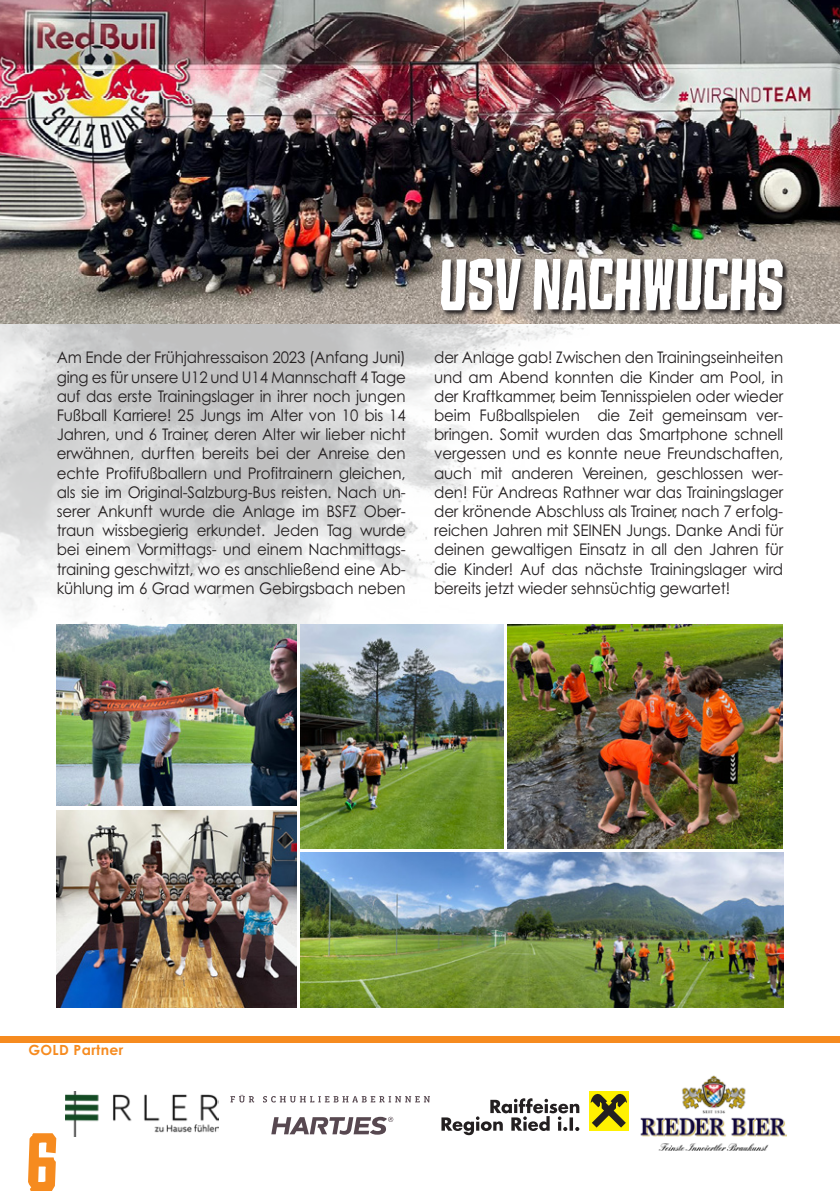
<style>
.page{position:relative;width:840px;height:1191px;background:#fff}
.page>*{position:absolute;margin:0;border:0;box-sizing:border-box;transform-origin:0 0}
.t1{font:92px "Croteau";color:#f68b1f}
.t2{font:80px "Croteau";color:#fff}
.t3{font:16px/19.2px "Century Gothic";letter-spacing:-.01em;color:#231f20;text-align:justify;scale:.94 1}
.t4{font:700 14px "Century Gothic";letter-spacing:.025em;color:#f68b1f}
</style>
<div class="page">
<img style="left:0;top:323px;width:629px;height:412px">
<div style="left:0;top:1035px;width:839px;height:7px;background:#f68b1f"></div>
<img style="left:640px;top:1075px;width:145px;height:75px">
<svg style="left:230px;top:1094px;width:199px;height:8px"></svg>
<svg style="left:271px;top:1116px;width:122px;height:18px"></svg>
<div style="left:588px;top:1090px;width:40px;height:40px;background:#fff101"></div>
<svg style="left:441px;top:1098px;width:138px;height:37px"></svg>
<svg style="left:590px;top:1093px;width:36px;height:34px"></svg>
<img style="left:0;top:0;width:839px;height:323px">
<svg style="left:439px;top:257px;width:350px;height:60px;background:#625c57"></svg>
<img style="left:57px;top:810px;width:239px;height:197px">
<img style="left:507px;top:624px;width:275px;height:224px">
<img style="left:57px;top:624px;width:239px;height:182px">
<img style="left:300px;top:624px;width:203px;height:224px">
<img style="left:300px;top:852px;width:482px;height:155px">
<img style="left:65px;top:1091px;width:154px;height:45px">
<h2 class="t2" style="left:438px;top:251px;width:346px">USV NACHWUCHS</h2>
<p class="t3" style="left:57px;top:348px;width:372px">Am Ende der Frühjahressaison 2023 (Anfang Juni) ging es für unsere U12 und U14 Mannschaft 4 Tage auf das erste Trainingslager in ihrer noch jungen Fußball Karriere! 25 Jungs im Alter von 10 bis 14<br>Jahren, und 6 Trainer, deren Alter wir lieber nicht erwähnen, durften bereits bei der Anreise den echte Profifußballern und Profitrainern gleichen, als sie im Original-Salzburg-Bus reisten. Nach un&shy;serer Ankunft wurde die Anlage im BSFZ Ober&shy;traun wissbegierig erkundet. Jeden Tag wurde bei einem Vormittags- und einem Nachmittags&shy;training geschwitzt, wo es anschließend eine Ab&shy;kühlung im 6 Grad warmen Gebirgsbach neben</p>
<p class="t3" style="left:434px;top:348px;width:372px">der Anlage gab! Zwischen den Trainingseinheiten und am Abend konnten die Kinder am Pool, in der Kraftkammer, beim Tennisspielen oder wieder beim Fußballspielen die Zeit gemeinsam ver&shy;bringen. Somit wurden das Smartphone schnell vergessen und es konnte neue Freundschaften, auch mit anderen Vereinen, geschlossen wer&shy;den! Für Andreas Rathner war das Trainingslager der krönende Abschluss als Trainer, nach 7 erfolg&shy;reichen Jahren mit SEINEN Jungs. Danke Andi für deinen gewaltigen Einsatz in all den Jahren für die Kinder! Auf das nächste Trainingslager wird bereits jetzt wieder sehnsüchtig gewartet!</p>
<p class="t4" style="left:28px;top:1041px;width:96px">GOLD Partner</p>
<h1 class="t1" style="left:25px;top:1123px;width:33px">6</h1>
</div>
